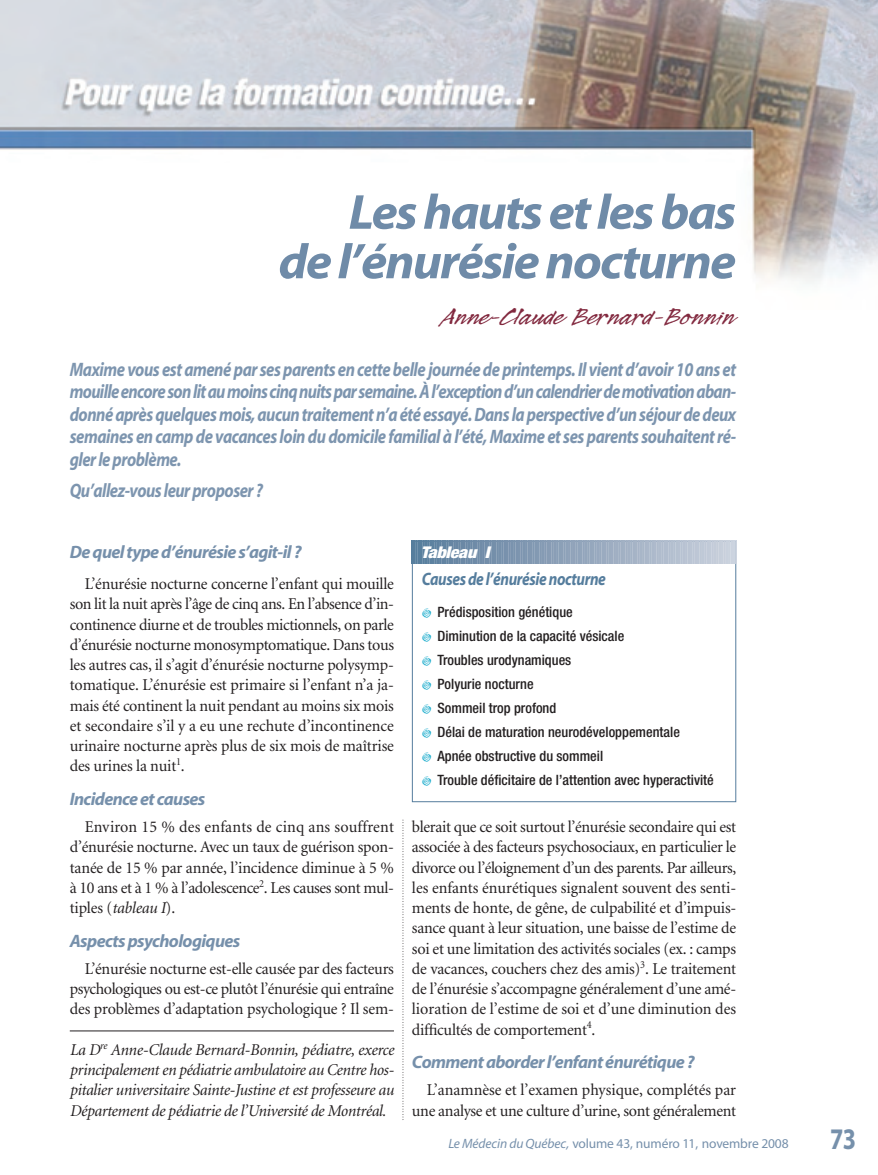
<style>
.page{position:relative;width:878px;height:1175px;background:#fff}
.page>*{position:absolute;margin:0;border:0;box-sizing:border-box;transform-origin:0 0}
.t1{font:italic 700 49.5px/49.5px "Myriad";letter-spacing:-.035em;color:#6f8ba8;text-align:right;scale:1.05 1}
.t2{font:700 30px "Myriad";color:#7690ab;scale:.8 1}
.t3{font:27px "Legault Std";color:#82293f;scale:1.2 1}
.t4{font:italic 700 19.5px/22.5px "Myriad";letter-spacing:-.03em;color:#7d95af;text-align:justify;scale:.85 1}
.t5{font:italic 700 18px "Myriad";letter-spacing:-.035em;color:#7690ab}
.t6{font:italic 700 18px "Myriad";letter-spacing:-.025em;color:#557d9d;scale:.85 1}
.t7{font:16.5px/20.2px "Minion";letter-spacing:-.01em;color:#231f20;text-align:justify}
.t8{font:italic 16.5px/20.2px "Minion";letter-spacing:-.02em;color:#231f20;text-align:justify}
.t9{font:italic 900 condensed 16.2px "Helvetica Neue";color:#fff;scale:1.11 1}
.t10{font:500 condensed 14.25px/24px "Helvetica Neue";color:#231f20}
.t11{font:13.5px "Myriad";letter-spacing:-.01em;color:#7690ab}
.s1{font-style:italic}
</style>
<div class="page">
<img style="left:0;top:0;width:878px;height:284px">
<svg style="left:402px;top:820px;width:1px;height:300px"></svg>
<hr style="left:70px;top:1030px;width:324px;height:1px;background:#231f20">
<svg style="left:412px;top:541px;width:325px;height:22px;background:#94a8bd"></svg>
<h1 class="t1" style="left:278px;top:191px;width:437px">Les hauts et les bas<br>de l’énurésie nocturne</h1>
<h3 class="t3" style="left:443px;top:299px;width:246px">Anne-Claude Bernard-Bonnin</h3>
<p class="t4" style="left:70px;top:359px;width:785px">Maxime vous est amené par ses parents en cette belle journée de printemps. Il vient d’avoir 10 ans et mouille encore son lit au moins cinq nuits par semaine. À l’exception d’un calendrier de motivation aban&shy;donné après quelques mois, aucun traitement n’a été essayé. Dans la perspective d’un séjour de deux semaines en camp de vacances loin du domicile familial à l’été, Maxime et ses parents souhaitent ré&shy;gler le problème.</p>
<p class="t4" style="left:70px;top:481px;width:229px">Qu’allez-vous leur proposer ?</p>
<p class="t5" style="left:70px;top:545px;width:233px">De quel type d’énurésie s’agit-il ?</p>
<p class="t7" style="left:70px;top:575px;width:326px;text-indent:15px">L’énurésie nocturne concerne l’enfant qui mouille son lit la nuit après l’âge de cinq ans. En l’absence d’in&shy;continence diurne et de troubles mictionnels, on parle d’énurésie nocturne monosymptomatique. Dans tous les autres cas, il s’agit d’énurésie nocturne polysymp&shy;tomatique. L’énurésie est primaire si l’enfant n’a ja&shy;mais été continent la nuit pendant au moins six mois et secondaire s’il y a eu une rechute d’incontinence urinaire nocturne après plus de six mois de maîtrise des urines la nuit<sup>1</sup>.</p>
<p class="t5" style="left:70px;top:792px;width:137px">Incidence et causes</p>
<p class="t7" style="left:70px;top:818px;width:326px;text-indent:15px">Environ 15 % des enfants de cinq ans souffrent d’énurésie nocturne. Avec un taux de guérison spon&shy;tanée de 15 % par année, l’incidence diminue à 5 % à 10 ans et à 1 % à l’adolescence<sup>2</sup>. Les causes sont mul&shy;tiples (<span class="s1">tableau I</span>).</p>
<p class="t5" style="left:70px;top:934px;width:172px">Aspects psychologiques</p>
<p class="t7" style="left:70px;top:959px;width:326px;text-indent:15px">L’énurésie nocturne est-elle causée par des facteurs psychologiques ou est-ce plutôt l’énurésie qui entraîne des problèmes d’adaptation psychologique ? Il sem-</p>
<p class="t8" style="left:70px;top:1040px;width:326px">La D<sup>re</sup> Anne-Claude Bernard-Bonnin, pédiatre, exerce principalement en pédiatrie ambulatoire au Centre hos&shy;pitalier universitaire Sainte-Justine et est professeure au Département de pédiatrie de l’Université de Montréal.</p>
<p class="t9" style="left:421px;top:546px;width:66px">Tableau I</p>
<p class="t6" style="left:422px;top:572px;width:218px">Causes de l’énurésie nocturne</p>
<p class="t10" style="left:437px;top:601px;width:278px">Prédisposition génétique<br>Diminution de la capacité vésicale<br>Troubles urodynamiques<br>Polyurie nocturne<br>Sommeil trop profond<br>Délai de maturation neurodéveloppementale<br>Apnée obstructive du sommeil<br>Trouble déficitaire de l’attention avec hyperactivité</p>
<p class="t7" style="left:412px;top:818px;width:326px">blerait que ce soit surtout l’énurésie secondaire qui est associée à des facteurs psychosociaux, en particulier le divorce ou l’éloignement d’un des parents. Par ailleurs, les enfants énurétiques signalent souvent des senti&shy;ments de honte, de gêne, de culpabilité et d’impuis&shy;sance quant à leur situation, une baisse de l’estime de soi et une limitation des activités sociales (ex. : camps de vacances, couchers chez des amis)<sup>3</sup>. Le traitement de l’énurésie s’accompagne généralement d’une amé&shy;lioration de l’estime de soi et d’une diminution des difficultés de comportement<sup>4</sup>.</p>
<p class="t5" style="left:412px;top:1055px;width:284px">Comment aborder l’enfant énurétique ?</p>
<p class="t7" style="left:412px;top:1081px;width:326px;text-align:right">L’anamnèse et l’examen physique, complétés par une analyse et une culture d’urine, sont généralement</p>
<p class="t11" style="left:448px;top:1138px;width:342px"><span class="s1">Le Médecin du Québec,</span> volume 43, numéro 11, novembre 2008</p>
<h2 class="t2" style="left:830px;top:1127px;width:34px">73</h2>
</div>
